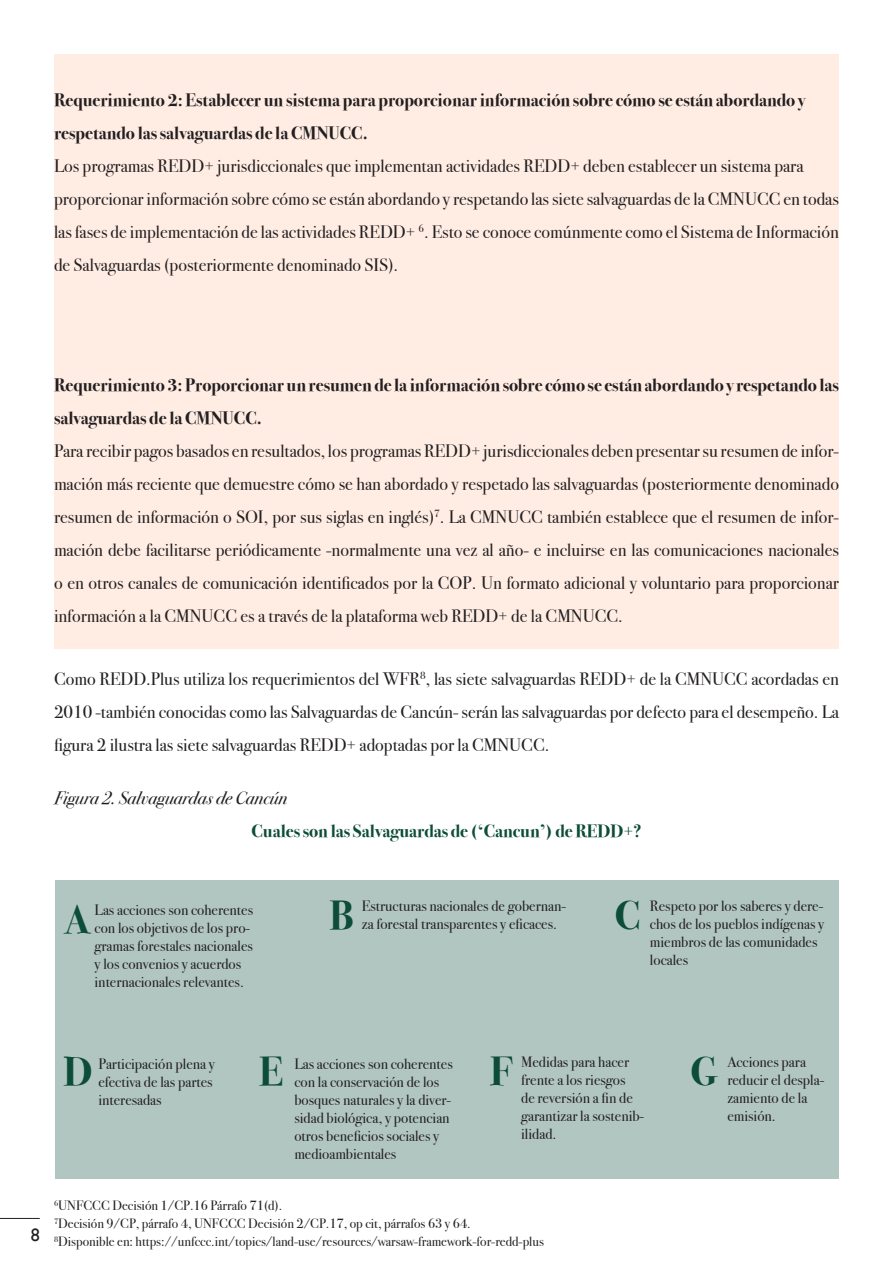
<style>
.page{position:relative;width:893px;height:1263px;background:#fff}
.page>*{position:absolute;margin:0;border:0;box-sizing:border-box;transform-origin:0 0}
.t1{font:700 40.5px "Bodoni Svty Two ITCTT";color:#0c4c39}
.t2{font:18px/33px "Bodoni Svty Two ITCTT";color:#231f20;text-align:justify}
.t3{font:700 18px/33px "Bodoni Svty Two ITCTT";color:#231f20}
.t4{font:700 18px "Bodoni Svty Two ITCTT";color:#0c4c39}
.t5{font:italic 18px "Bodoni Svty Two ITCTT";color:#231f20}
.t6{font:18px "Gill Sans";color:#231f20}
.t7{font:15px/18px "Bodoni Svty Two ITCTT";color:#231f20}
.t8{font:13.5px "Bodoni Svty Two ITCTT";color:#231f20}
</style>
<div class="page">
<hr style="left:0;top:1218px;width:40px;height:1px;background:#231f20">
<div style="left:55px;top:881px;width:783px;height:298px;background:#b1c6c0"></div>
<div style="left:54px;top:54px;width:785px;height:595px;background:#ffede4"></div>
<p class="t3" style="left:54px;top:82px;width:753px">Requerimiento 2: Establecer un sistema para proporcionar información sobre cómo se están abordando y</p>
<p class="t3" style="left:54px;top:115px;width:315px">respetando las salvaguardas de la CMNUCC.</p>
<p class="t2" style="left:54px;top:147px;width:751px">Los programas REDD+ jurisdiccionales que implementan actividades REDD+ deben establecer un sistema para</p>
<p class="t2" style="left:54px;top:180px;width:786px">proporcionar información sobre cómo se están abordando y respetando las siete salvaguardas de la CMNUCC en todas las fases de implementación de las actividades REDD+ <sup>6</sup>. Esto se conoce comúnmente como el Sistema de Información de Salvaguardas (posteriormente denominado SIS).</p>
<p class="t3" style="left:54px;top:367px;width:786px">Requerimiento 3: Proporcionar un resumen de la información sobre cómo se están abordando y respetando las salvaguardas de la CMNUCC.</p>
<p class="t2" style="left:54px;top:432px;width:786px">Para recibir pagos basados en resultados, los programas REDD+ jurisdiccionales deben presentar su resumen de infor&shy;mación más reciente que demuestre cómo se han abordado y respetado las salvaguardas (posteriormente denominado resumen de información o SOI, por sus siglas en inglés)<sup>7</sup>. La CMNUCC también establece que el resumen de infor&shy;mación debe facilitarse periódicamente -normalmente una vez al año- e incluirse en las comunicaciones nacionales o en otros canales de comunicación identificados por la COP. Un formato adicional y voluntario para proporcionar información a la CMNUCC es a través de la plataforma web REDD+ de la CMNUCC.</p>
<p class="t2" style="left:54px;top:660px;width:786px">Como REDD.Plus utiliza los requerimientos del WFR<sup>8</sup>, las siete salvaguardas REDD+ de la CMNUCC acordadas en 2010 -también conocidas como las Salvaguardas de Cancún- serán las salvaguardas por defecto para el desempeño. La figura 2 ilustra las siete salvaguardas REDD+ adoptadas por la CMNUCC.</p>
<p class="t5" style="left:54px;top:782px;width:235px">Figura 2. Salvaguardas de Cancún</p>
<p class="t4" style="left:251px;top:815px;width:392px">Cuales son las Salvaguardas de (‘Cancun’) de REDD+?</p>
<p class="t7" style="left:95px;top:899px;width:160px">Las acciones son coherentes con los objetivos de los pro&shy;gramas forestales nacionales y los convenios y acuerdos internacionales relevantes.</p>
<p class="t7" style="left:362px;top:895px;width:206px">Estructuras nacionales de gobernan&shy;za forestal transparentes y eficaces.</p>
<p class="t7" style="left:650px;top:895px;width:176px">Respeto por los saberes y dere&shy;chos de los pueblos indígenas y miembros de las comunidades locales</p>
<p class="t1" style="left:615px;top:882px;width:27px">C</p>
<p class="t1" style="left:64px;top:885px;width:29px">A</p>
<p class="t1" style="left:329px;top:882px;width:26px">B</p>
<p class="t7" style="left:98px;top:1053px;width:118px">Participación plena y efectiva de las partes interesadas</p>
<p class="t7" style="left:294px;top:1053px;width:160px">Las acciones son coherentes con la conservación de los bosques naturales y la diver&shy;sidad biológica, y potencian otros beneficios sociales y medioambientales</p>
<p class="t7" style="left:521px;top:1051px;width:125px">Medidas para hacer frente a los riesgos<br>de reversión a fin de garantizar la sostenib&shy;ilidad.</p>
<p class="t7" style="left:727px;top:1051px;width:80px">Acciones para</p>
<p class="t1" style="left:64px;top:1038px;width:30px">D</p>
<p class="t1" style="left:259px;top:1038px;width:26px">E</p>
<p class="t1" style="left:490px;top:1038px;width:24px">F</p>
<p class="t1" style="left:690px;top:1038px;width:28px">G</p>
<p class="t7" style="left:727px;top:1069px;width:98px">reducir el despla&shy;zamiento de la emisión.</p>
<p class="t6" style="left:31px;top:1224px;width:10px">8</p>
<p class="t8" style="left:54px;top:1194px;width:230px"><sup>6</sup>UNFCCC Decisión 1/CP.16 Párrafo 71(d).</p>
<p class="t8" style="left:54px;top:1212px;width:418px"><sup>7</sup>Decisión 9/CP, párrafo 4, UNFCCC Decisión 2/CP.17, op cit, párrafos 63 y 64.</p>
<p class="t8" style="left:54px;top:1230px;width:491px"><sup>8</sup>Disponible en: https://unfccc.int/topics/land-use/resources/warsaw-framework-for-redd-plus</p>
</div>
